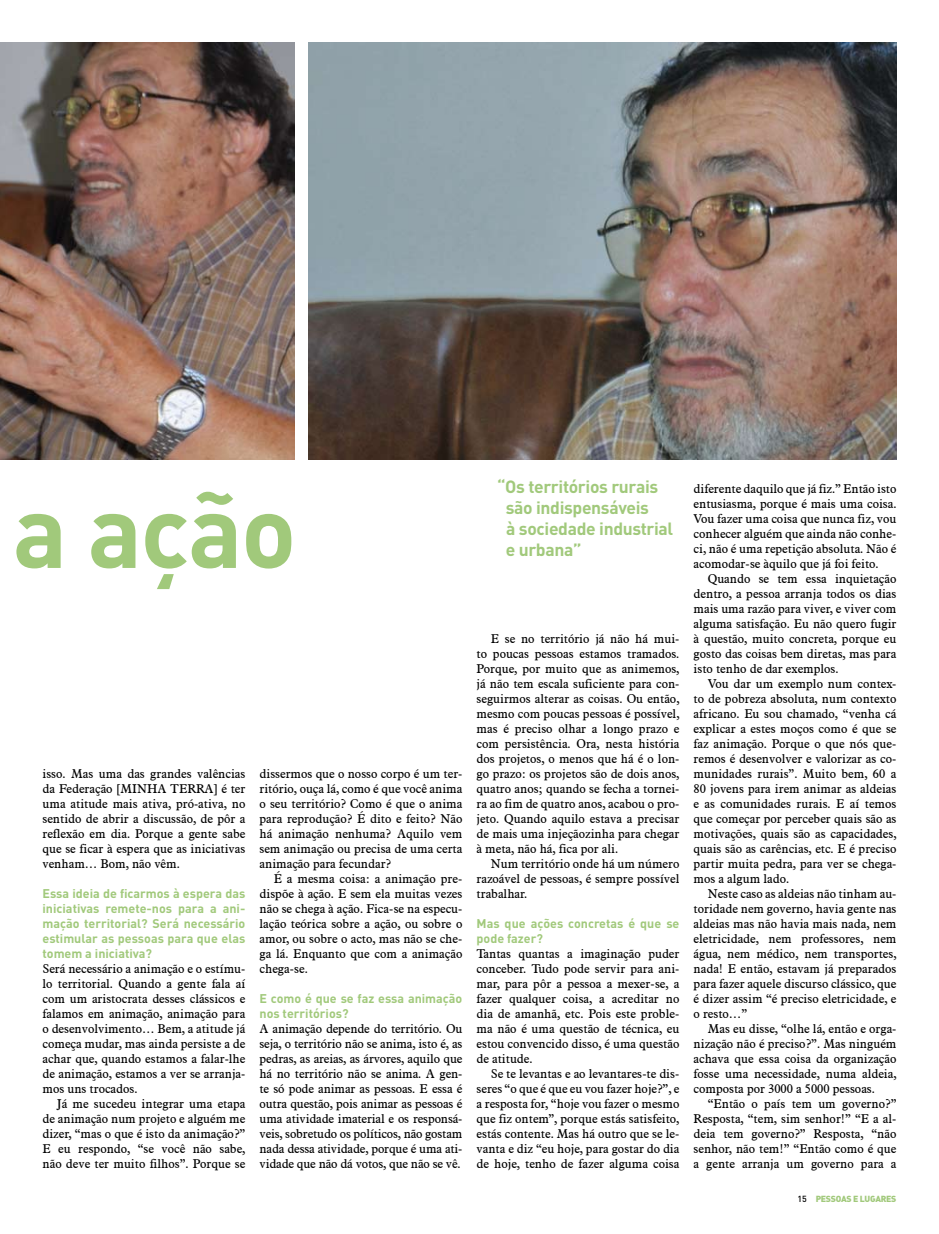
<style>
.page{position:relative;width:939px;height:1234px;background:#fff}
.page>*{position:absolute;margin:0;border:0;box-sizing:border-box;transform-origin:0 0}
.t1{font:700 102.5px "DIN";color:#a1c97b}
.t2{font:700 17.5px/21px "DIN";letter-spacing:-.02em;color:#a1c97b}
.t3{font:12.5px/15px "Aldine 721 BT";color:#000;text-align:justify}
.t4{font:700 12.5px/15px "DIN";color:#a1c97b}
.t5{font:8.75px "DIN Black Alternate";letter-spacing:-.03em;color:#a1c97b}
.s1{font-family:"DIN";font-weight:500;color:#000}
</style>
<div class="page">
<img style="left:308px;top:43px;width:588px;height:416px">
<img style="left:0;top:43px;width:294px;height:416px">
<h1 class="t1" style="left:13px;top:463px;width:285px">a ação</h1>
<p class="t3" style="left:43px;top:765px;width:204px">isso. Mas uma das grandes valências da Federação [MINHA TERRA] é ter uma atitude mais ativa, pró-ativa, no sentido de abrir a discussão, de pôr a reflexão em dia. Porque a gente sabe que se ficar à espera que as iniciativas venham… Bom, não vêm.</p>
<p class="t4" style="left:43px;top:885px;width:204px;text-align:justify">Essa ideia de ficarmos à espera das iniciativas remete-nos para a ani&shy;mação territorial? Será necessário estimular as pessoas para que elas tomem a iniciativa?</p>
<p class="t3" style="left:43px;top:960px;width:204px">Será necessário a animação e o estímu&shy;lo territorial. Quando a gente fala aí com um aristocrata desses clássicos e falamos em animação, animação para o desenvolvimento… Bem, a atitude já começa mudar, mas ainda persiste a de achar que, quando estamos a falar-lhe de animação, estamos a ver se arranja&shy;mos uns trocados.</p>
<p class="t3" style="left:43px;top:1095px;width:204px;text-indent:14px">Já me sucedeu integrar uma etapa de animação num projeto e alguém me dizer, “mas o que é isto da animação?” E eu respondo, “se você não sabe, não deve ter muito filhos”. Porque se</p>
<p class="t3" style="left:260px;top:765px;width:204px">dissermos que o nosso corpo é um ter&shy;ritório, ouça lá, como é que você anima o seu território? Como é que o anima para reprodução? É dito e feito? Não há animação nenhuma? Aquilo vem sem animação ou precisa de uma certa animação para fecundar?</p>
<p class="t3" style="left:260px;top:870px;width:204px;text-indent:14px">É a mesma coisa: a animação pre&shy;dispõe à ação. E sem ela muitas vezes não se chega à ação. Fica-se na especu&shy;lação teórica sobre a ação, ou sobre o amor, ou sobre o acto, mas não se che&shy;ga lá. Enquanto que com a animação chega‑se.</p>
<p class="t4" style="left:260px;top:990px;width:204px">E como é que se faz essa animação nos territórios?</p>
<p class="t3" style="left:260px;top:1020px;width:204px">A animação depende do território. Ou seja, o território não se anima, isto é, as pedras, as areias, as árvores, aquilo que há no território não se anima. A gen&shy;te só pode animar as pessoas. E essa é outra questão, pois animar as pessoas é uma atividade imaterial e os responsá&shy;veis, sobretudo os políticos, não gostam nada dessa atividade, porque é uma ati&shy;vidade que não dá votos, que não se vê.</p>
<h2 class="t2" style="left:506px;top:475px;width:169px;text-indent:-9px">“Os territórios rurais são indispensáveis<br>à sociedade industrial e urbana”</h2>
<p class="t3" style="left:477px;top:630px;width:204px;text-indent:14px">E se no território já não há mui&shy;to poucas pessoas estamos tramados.<br>Porque, por muito que as animemos, já não tem escala suficiente para con&shy;seguirmos alterar as coisas. Ou então, mesmo com poucas pessoas é possível, mas é preciso olhar a longo prazo e com persistência. Ora, nesta história dos projetos, o menos que há é o lon&shy;go prazo: os projetos são de dois anos, quatro anos; quando se fecha a tornei&shy;ra ao fim de quatro anos, acabou o pro&shy;jeto. Quando aquilo estava a precisar de mais uma injeçãozinha para chegar à meta, não há, fica por ali.</p>
<p class="t3" style="left:477px;top:855px;width:204px;text-indent:14px">Num território onde há um número razoável de pessoas, é sempre possível trabalhar.</p>
<p class="t4" style="left:477px;top:915px;width:204px">Mas que ações concretas é que se pode fazer?</p>
<p class="t3" style="left:477px;top:945px;width:204px">Tantas quantas a imaginação puder conceber. Tudo pode servir para ani&shy;mar, para pôr a pessoa a mexer-se, a fazer qualquer coisa, a acreditar no dia de amanhã, etc. Pois este proble&shy;ma não é uma questão de técnica, eu estou convencido disso, é uma questão de atitude.</p>
<p class="t3" style="left:477px;top:1065px;width:204px;text-indent:14px">Se te levantas e ao levantares-te dis&shy;seres “o que é que eu vou fazer hoje?”, e a resposta for, “hoje vou fazer o mesmo que fiz ontem”, porque estás satisfeito, estás contente. Mas há outro que se le&shy;vanta e diz “eu hoje, para gostar do dia de hoje, tenho de fazer alguma coisa</p>
<p class="t3" style="left:694px;top:480px;width:204px">diferente daquilo que já fiz.” Então isto entusiasma, porque é mais uma coisa.<br>Vou fazer uma coisa que nunca fiz, vou conhecer alguém que ainda não conhe&shy;ci, não é uma repetição absoluta. Não é acomodar-se àquilo que já foi feito.</p>
<p class="t3" style="left:694px;top:570px;width:204px;text-indent:14px">Quando se tem essa inquietação dentro, a pessoa arranja todos os dias mais uma razão para viver, e viver com alguma satisfação. Eu não quero fugir à questão, muito concreta, porque eu gosto das coisas bem diretas, mas para isto tenho de dar exemplos.</p>
<p class="t3" style="left:694px;top:675px;width:204px;text-indent:14px">Vou dar um exemplo num contex&shy;to de pobreza absoluta, num contexto africano. Eu sou chamado, “venha cá explicar a estes moços como é que se faz animação. Porque o que nós que&shy;remos é desenvolver e valorizar as co&shy;munidades rurais”. Muito bem, 60 a 80 jovens para irem animar as aldeias e as comunidades rurais. E aí temos que começar por perceber quais são as motivações, quais são as capacidades, quais são as carências, etc. E é preciso partir muita pedra, para ver se chega&shy;mos a algum lado.</p>
<p class="t3" style="left:694px;top:885px;width:204px;text-indent:14px">Neste caso as aldeias não tinham au&shy;toridade nem governo, havia gente nas aldeias mas não havia mais nada, nem eletricidade, nem professores, nem água, nem médico, nem transportes, nada! E então, estavam já preparados para fazer aquele discurso clássico, que é dizer assim “é preciso eletricidade, e o resto…”</p>
<p class="t3" style="left:694px;top:1020px;width:204px;text-indent:14px">Mas eu disse, “olhe lá, então e orga&shy;nização não é preciso?”. Mas ninguém achava que essa coisa da organização fosse uma necessidade, numa aldeia, composta por 3000 a 5000 pessoas.</p>
<p class="t3" style="left:694px;top:1095px;width:204px;text-indent:14px">“Então o país tem um governo?” Resposta, “tem, sim senhor!” “E a al&shy;deia tem governo?” Resposta, “não senhor, não tem!” “Então como é que a gente arranja um governo para a</p>
<p class="t5" style="left:798px;top:1192px;width:100px"><span class="s1">15</span> PESSOAS E LUGARES</p>
</div>
